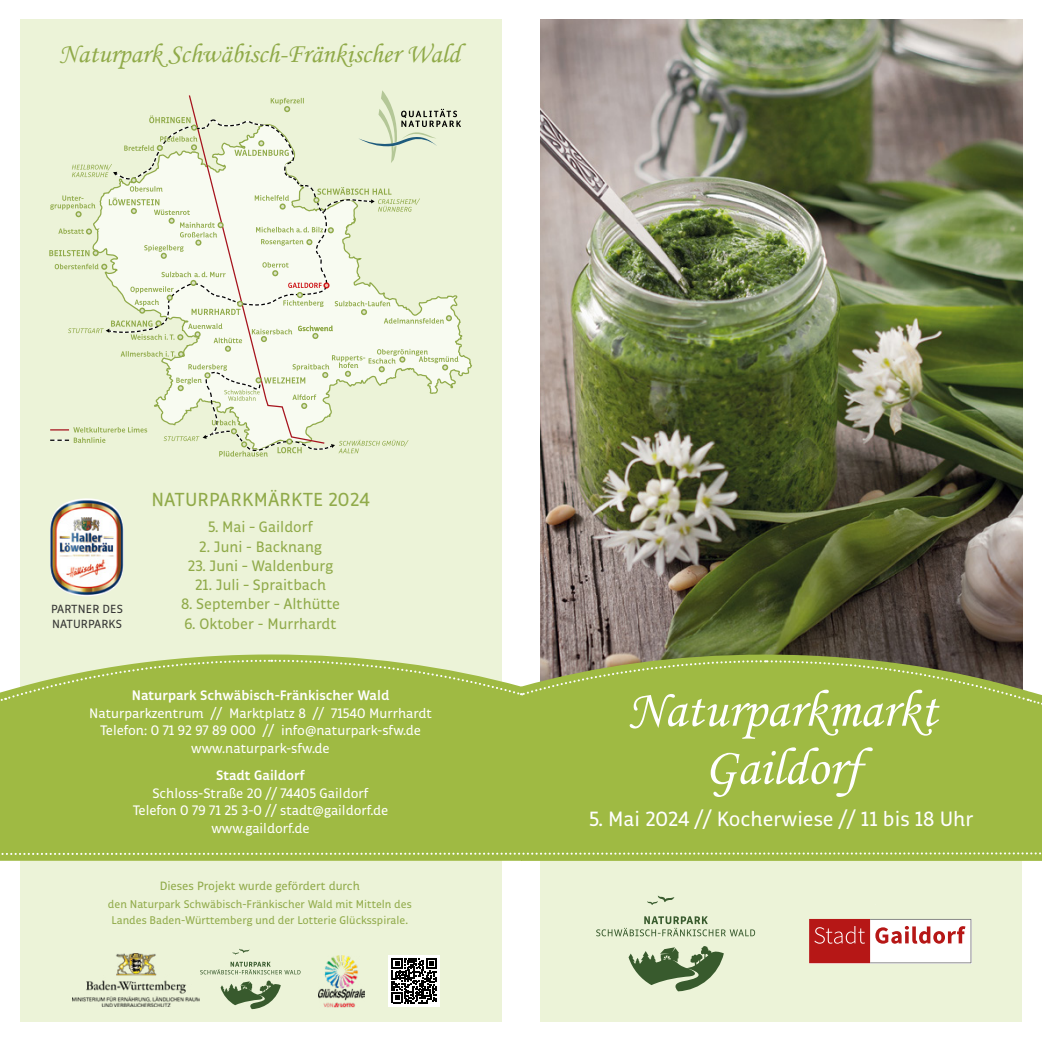
<style>
.page{position:relative;width:1042px;height:1042px;background:#fff}
.page>*{position:absolute;margin:0;border:0;box-sizing:border-box;transform-origin:0 0}
.t1{font:52.5px/57.8px "Monotype Corsiva SE";color:#fff;text-align:center}
.t2{font:27.12px "Monotype Corsiva SE";color:#90aa49}
.t3{font:21px "Respublika FY";color:#fff}
.t4{font:19.25px "Respublika FY";letter-spacing:.01em;color:#90aa49}
.t5{font:15.4px "Respublika FY";color:#90aa49}
.t6{font:14px/17.5px "Respublika FY";color:#fff;text-align:center}
.t7{font:700 14px "Respublika FY";color:#fff}
.t8{font:12.25px "Respublika FY";color:#90aa49}
.t9{font:12.08px/15.4px "Respublika FY";letter-spacing:.01em;color:#353534}
.t10{font:11.38px/15.8px "Respublika FY";color:#90aa49;text-align:center}
.s1{font-size:12.25px}
</style>
<div class="page">
<img style="left:541px;top:20px;width:481px;height:634px">
<div style="left:541px;top:826px;width:481px;height:196px;background:#ecf3d8"></div>
<div style="left:522px;top:654px;width:520px;height:207px;background:#9fba43"></div>
<div style="left:20px;top:20px;width:481px;height:1002px;background:#ecf3d8"></div>
<div style="left:0;top:654px;width:522px;height:207px;background:#9fba43"></div>
<svg style="left:0;top:659px;width:1042px;height:50px;background:#a5bb57"></svg>
<svg style="left:49px;top:90px;width:412px;height:366px"></svg>
<svg style="left:200px;top:948px;width:100px;height:61px"></svg>
<img style="left:318px;top:955px;width:47px;height:52px">
<div style="left:388px;top:955px;width:52px;height:52px;background:#fff"></div>
<svg style="left:392px;top:958px;width:45px;height:45px"></svg>
<img style="left:73px;top:954px;width:126px;height:53px">
<svg style="left:0;top:852px;width:1042px;height:3px;background:#b7cb73"></svg>
<svg style="left:596px;top:895px;width:159px;height:96px"></svg>
<svg style="left:809px;top:919px;width:162px;height:44px;background:#db9393"></svg>
<img style="left:56px;top:498px;width:31px;height:13px">
<h2 class="t2" style="left:59px;top:37px;width:402px">Naturpark Schwäbisch-Fränkischer Wald</h2>
<p class="t9" style="left:51px;top:602px;width:73px">PARTNER DES<br>NATURPARKS</p>
<h3 class="t4" style="left:151px;top:487px;width:220px">NATURPARKMÄRKTE 2024</h3>
<p class="t5" style="left:208px;top:518px;width:106px">5. Mai – Gaildorf</p>
<p class="t5" style="left:199px;top:537px;width:124px">2. Juni - Backnang</p>
<p class="t5" style="left:188px;top:556px;width:147px">23. Juni – Waldenburg</p>
<p class="t5" style="left:195px;top:575px;width:132px">21. Juli – Spraitbach</p>
<p class="t5" style="left:181px;top:595px;width:161px">8. September – Althütte</p>
<p class="t5" style="left:185px;top:614px;width:154px">6. Oktober - Murrhardt</p>
<p class="t7" style="left:132px;top:687px;width:259px">Naturpark Schwäbisch-Fränkischer Wald</p>
<p class="t6" style="left:89px;top:705px;width:344px">Naturparkzentrum // Marktplatz 8 // 71540 Murrhardt<br>Telefon: 0 71 92 97 89 000 // info@naturpark-sfw.de www.naturpark-sfw.de</p>
<p class="t7" style="left:216px;top:767px;width:90px">Stadt Gaildorf</p>
<p class="t6" style="left:133px;top:785px;width:257px">Schloss-Straße 20 // 74405 Gaildorf<br>Telefon 0 79 71 25 3-0 // stadt@gaildorf.de www.gaildorf.de</p>
<p class="t8" style="left:160px;top:878px;width:202px">Dieses Projekt wurde gefördert durch</p>
<p class="t10" style="left:108px;top:897px;width:305px">den Naturpark Schwäbisch-Fränkischer Wald mit Mitteln des<br>Landes Baden-Württemberg und der Lotterie Glücksspirale<span class="s1">.</span></p>
<h1 class="t1" style="left:627px;top:681px;width:311px">Naturparkmarkt<br>Gaildorf</h1>
<h3 class="t3" style="left:589px;top:807px;width:386px">5. Mai 2024 // Kocherwiese // 11 bis 18 Uhr</h3>
</div>
